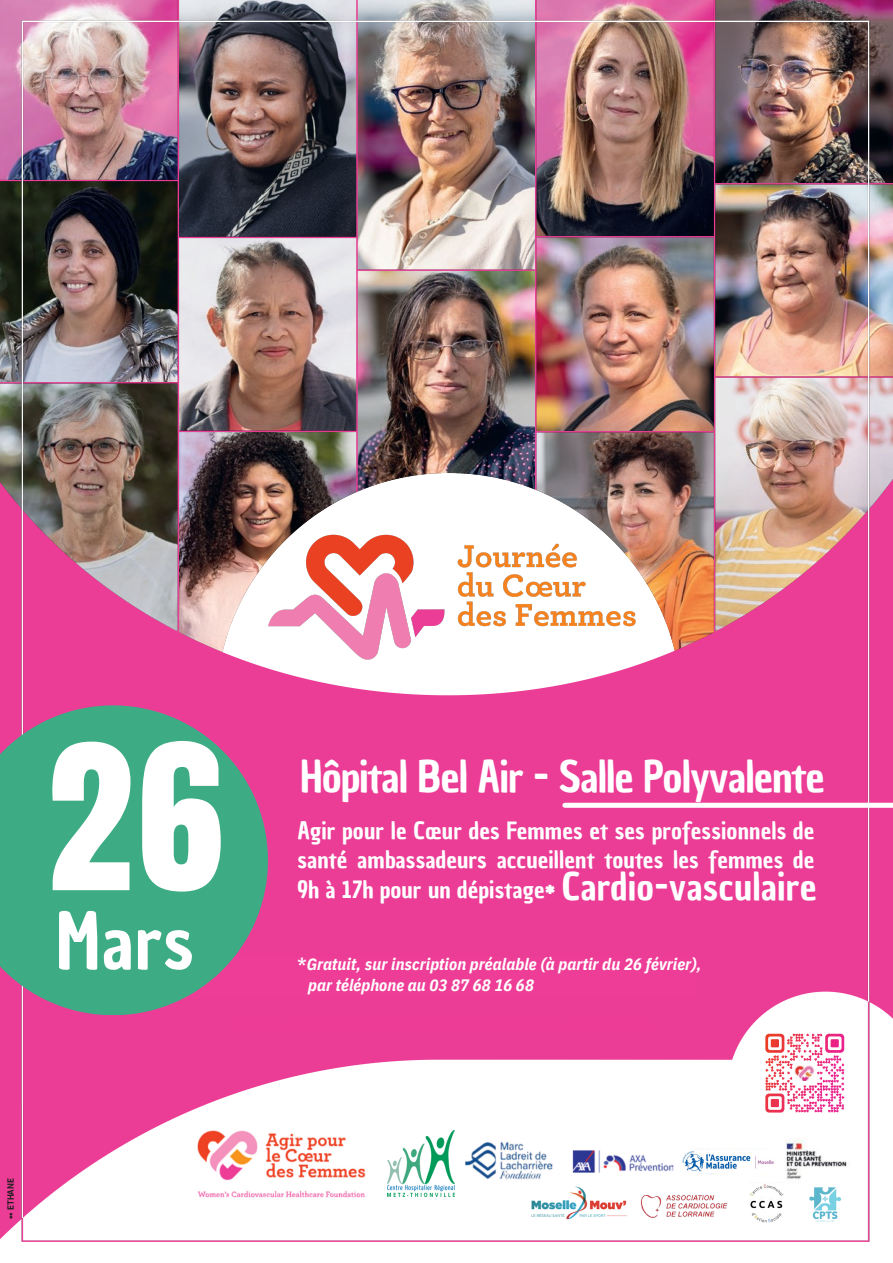
<style>
.page{position:relative;width:893px;height:1263px;background:#fff}
.page>*{position:absolute;margin:0;border:0;box-sizing:border-box;transform-origin:0 0}
.t1{font:172.12px "Anton";color:#fff}
.t2{font:75.07px "Chau Philomene One";color:#fff}
.t3{font:42.45px "Chau Philomene One";letter-spacing:-.02em;color:#fff}
.t4{font:37.2px "Chau Philomene One";letter-spacing:.005em;color:#fff}
.t5{font:23.25px/29.8px "Chau Philomene One";letter-spacing:.005em;color:#fff;text-align:justify}
.t6{font:italic 700 16.5px/20.9px "IBM Plex Sans Cond";letter-spacing:.005em;color:#fff}
.t7{font:700 9px "IBM Plex Sans Cond";letter-spacing:.005em;color:#231f20}
.s1{font-style:normal}
</style>
<div class="page">
<img style="left:0;top:0;width:893px;height:1242px">
<img style="left:795px;top:1065px;width:19px;height:15px">
<div style="left:149px;top:957px;width:547px;height:41px;background:#ee3d96"></div>
<div style="left:565px;top:803px;width:328px;height:5px;background:#fff"></div>
<svg style="left:0;top:705px;width:268px;height:310px;background:#599987"></svg>
<div style="left:174px;top:1122px;width:640px;height:93px;background:#fff"></div>
<img style="left:388px;top:1130px;width:66px;height:67px">
<img style="left:465px;top:1122px;width:386px;height:78px">
<img style="left:197px;top:1130px;width:169px;height:68px">
<img style="left:680px;top:1150px;width:94px;height:22px">
<img style="left:640px;top:1193px;width:87px;height:25px">
<img style="left:748px;top:1183px;width:37px;height:40px">
<img style="left:802px;top:1180px;width:46px;height:46px">
<img style="left:530px;top:1185px;width:97px;height:35px">
<p class="t1" style="left:47px;top:694px;width:177px">26</p>
<p class="t2" style="left:56px;top:891px;width:140px">Mars</p>
<p class="t7" style="left:5px;top:1219px;width:43px;rotate:-90deg">•• ETHANE</p>
<p class="t3" style="left:300px;top:748px;width:526px">Hôpital Bel Air - Salle Polyvalente</p>
<p class="t5" style="left:297px;top:816px;width:518px">Agir pour le Cœur des Femmes et ses professionnels de santé ambassadeurs accueillent toutes les femmes de 9h à 17h pour un dépistage*</p>
<p class="t4" style="left:562px;top:862px;width:256px">Cardio-vasculaire</p>
<p class="t6" style="left:308px;top:953px;width:395px;text-indent:-11px"><span class="s1">*</span>Gratuit, sur inscription préalable (à partir du 26 février), par téléphone au 03 87 68 16 68</p>
</div>
